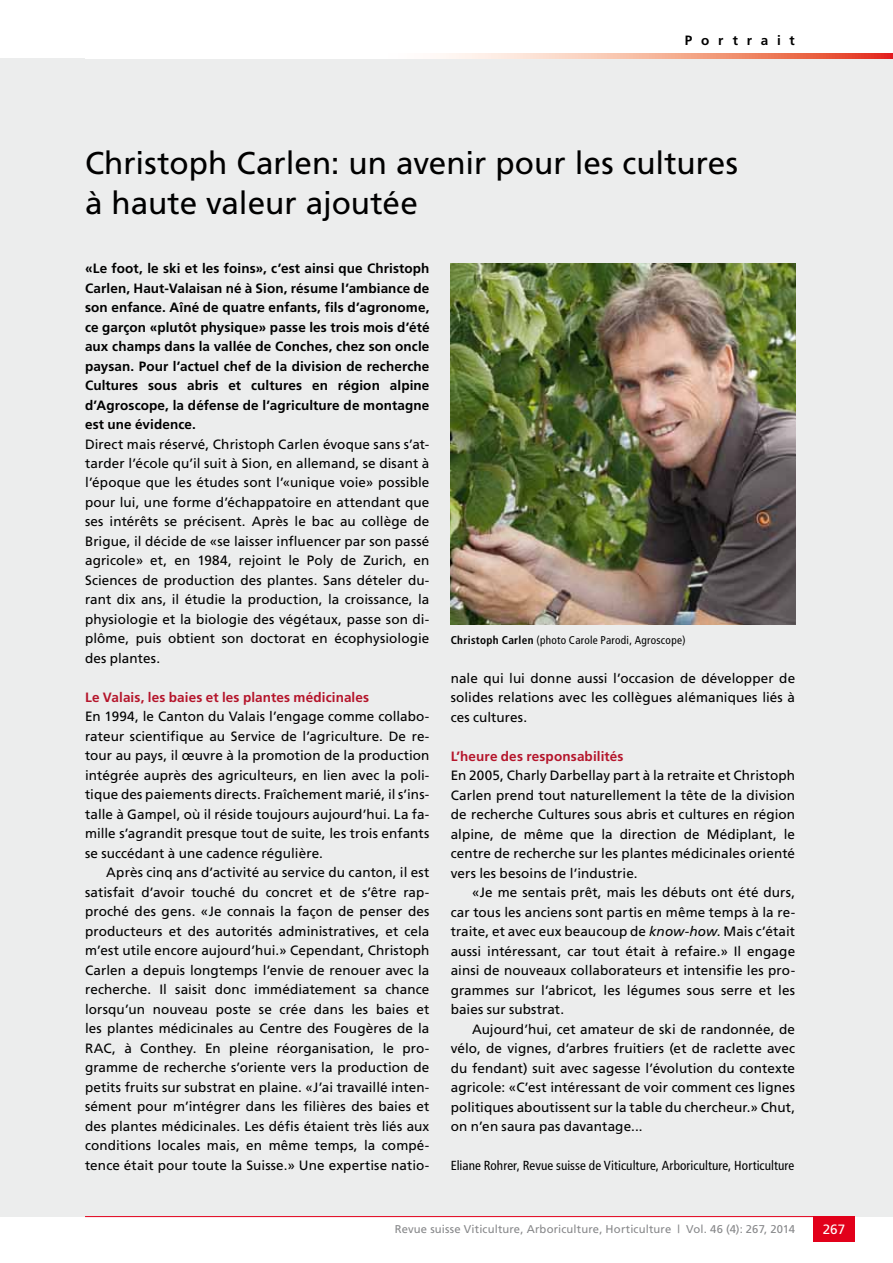
<style>
.page{position:relative;width:893px;height:1263px;background:#fff}
.page>*{position:absolute;margin:0;border:0;box-sizing:border-box;transform-origin:0 0}
.t1{font:31.5px/40.5px "Frutiger";color:#000}
.t2{font:13.5px/19.5px "Frutiger";letter-spacing:.005em;color:#000;text-align:justify}
.t3{font:700 13.5px/19.5px "Frutiger";letter-spacing:.01em;color:#000;text-align:justify}
.t4{font:700 13.5px "Frutiger";letter-spacing:.01em;color:#b5152b}
.t5{font:700 13.5px "Frutiger";letter-spacing:.655em;color:#000}
.t6{font:13.5px "Frutiger";color:#fff}
.t7{font:condensed 13.2px "Frutiger";letter-spacing:.005em;color:#000}
.t8{font:11.25px "Frutiger";letter-spacing:.015em;color:#87888a}
.t9{font:condensed 11.25px "Frutiger";letter-spacing:.025em;color:#000}
.s1{font-weight:700}
.s2{font-style:italic}
</style>
<div class="page">
<div style="left:0;top:58px;width:893px;height:1158px;background:#eceded"></div>
<hr style="left:85px;top:1216px;width:770px;height:1px;background:#e2001a">
<div style="left:813px;top:1216px;width:42px;height:26px;background:#e2001a"></div>
<svg style="left:443px;top:54px;width:450px;height:4px;background:#f3a48f"></svg>
<img style="left:451px;top:264px;width:344px;height:360px">
<p class="t5" style="left:685px;top:32px;width:111px">Portrait</p>
<h1 class="t1" style="left:85px;top:142px;width:654px">Christoph Carlen: un avenir pour les cultures à haute valeur ajoutée</h1>
<p class="t3" style="left:85px;top:258px;width:346px">«Le foot, le ski et les foins», c’est ainsi que Christoph Carlen, Haut-Valaisan né à Sion, résume l’ambiance de son enfance. Aîné de quatre enfants, fils d’agronome, ce garçon «plutôt physique» passe les trois mois d’été aux champs dans la vallée de Conches, chez son oncle paysan. Pour l’actuel chef de la division de recherche Cultures sous abris et cultures en région alpine d’Agroscope, la défense de l’agriculture de montagne est une évidence.</p>
<p class="t2" style="left:85px;top:434px;width:346px">Direct mais réservé, Christoph Carlen évoque sans s’at&shy;tarder l’école qu’il suit à Sion, en allemand, se disant à l’époque que les études sont l’«unique voie» possible pour lui, une forme d’échappatoire en attendant que ses intérêts se précisent. Après le bac au collège de Brigue, il décide de «se laisser influencer par son passé agricole» et, en 1984, rejoint le Poly de Zurich, en Sciences de production des plantes. Sans dételer du&shy;rant dix ans, il étudie la production, la croissance, la physiologie et la biologie des végétaux, passe son di&shy;plôme, puis obtient son doctorat en écophysiologie des plantes.</p>
<p class="t4" style="left:85px;top:689px;width:286px">Le Valais, les baies et les plantes médicinales</p>
<p class="t2" style="left:85px;top:707px;width:346px">En 1994, le Canton du Valais l’engage comme collabo&shy;rateur scientifique au Service de l’agriculture. De re&shy;tour au pays, il œuvre à la promotion de la production intégrée auprès des agriculteurs, en lien avec la poli&shy;tique des paiements directs. Fraîchement marié, il s’ins&shy;talle à Gampel, où il réside toujours aujourd’hui. La fa&shy;mille s’agrandit presque tout de suite, les trois enfants se succédant à une cadence régulière.</p>
<p class="t2" style="left:85px;top:863px;width:346px;text-indent:21px">Après cinq ans d’activité au service du canton, il est satisfait d’avoir touché du concret et de s’être rap&shy;proché des gens. «Je connais la façon de penser des producteurs et des autorités administratives, et cela m’est utile encore aujourd’hui.» Cependant, Christoph Carlen a depuis longtemps l’envie de renouer avec la recherche. Il saisit donc immédiatement sa chance lorsqu’un nouveau poste se crée dans les baies et les plantes médicinales au Centre des Fougères de la RAC, à Conthey. En pleine réorganisation, le pro&shy;gramme de recherche s’oriente vers la production de petits fruits sur substrat en plaine. «J’ai travaillé inten&shy;sément pour m’intégrer dans les filières des baies et des plantes médicinales. Les défis étaient très liés aux conditions locales mais, en même temps, la compé&shy;tence était pour toute la Suisse.» Une expertise natio-</p>
<p class="t9" style="left:451px;top:633px;width:236px"><span class="s1">Christoph Carlen</span> (photo Carole Parodi, Agroscope)</p>
<p class="t2" style="left:451px;top:668px;width:346px">nale qui lui donne aussi l’occasion de développer de solides relations avec les collègues alémaniques liés à ces cultures.</p>
<p class="t4" style="left:451px;top:748px;width:174px">L’heure des responsabilités</p>
<p class="t2" style="left:451px;top:765px;width:346px">En 2005, Charly Darbellay part à la retraite et Christoph Carlen prend tout naturellement la tête de la division de recherche Cultures sous abris et cultures en région alpine, de même que la direction de Médiplant, le centre de recherche sur les plantes médicinales orienté vers les besoins de l’industrie.</p>
<p class="t2" style="left:451px;top:882px;width:346px;text-indent:21px">«Je me sentais prêt, mais les débuts ont été durs, car tous les anciens sont partis en même temps à la re&shy;traite, et avec eux beaucoup de <span class="s2">know-how</span>. Mais c’était aussi intéressant, car tout était à refaire.» Il engage ainsi de nouveaux collaborateurs et intensifie les pro&shy;grammes sur l’abricot, les légumes sous serre et les baies sur substrat.</p>
<p class="t2" style="left:451px;top:1019px;width:346px;text-indent:21px">Aujourd’hui, cet amateur de ski de randonnée, de vélo, de vignes, d’arbres fruitiers (et de raclette avec du fendant) suit avec sagesse l’évolution du contexte agricole: «C’est intéressant de voir comment ces lignes politiques aboutissent sur la table du chercheur.» Chut, on n’en saura pas davantage...</p>
<p class="t7" style="left:451px;top:1158px;width:345px">Eliane Rohrer, Revue suisse de Viticulture, Arboriculture, Horticulture</p>
<p class="t8" style="left:395px;top:1223px;width:402px">Revue suisse Viticulture, Arboriculture, Horticulture | Vol. 46 (4): 267, 2014</p>
<p class="t6" style="left:823px;top:1221px;width:24px">267</p>
</div>
